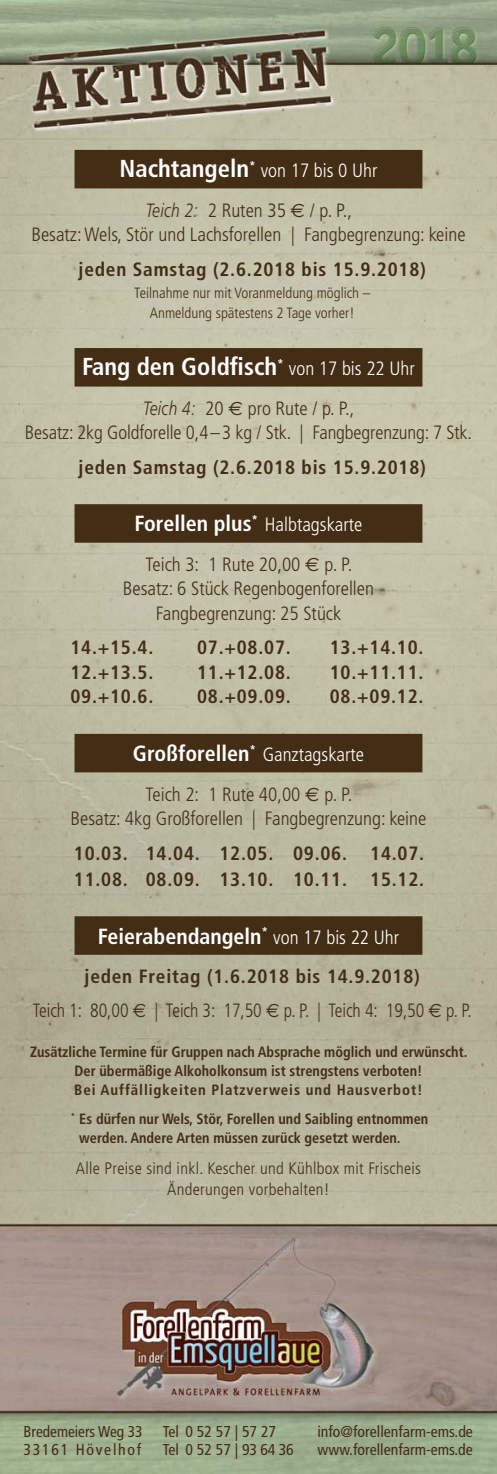
<style>
.page{position:relative;width:497px;height:1474px;background:#fff}
.page>*{position:absolute;margin:0;border:0;box-sizing:border-box;transform-origin:0 0}
.t1{font:700 condensed 24.5px "Frutiger";color:#fff}
.t2{font:700 condensed 21.88px "Frutiger";color:#fff}
.t3{font:300 condensed 19.25px/39.4px "Frutiger";color:#442d15;text-align:center}
.t4{font:700 condensed 19.25px/26.2px "Frutiger";letter-spacing:.04em;color:#442d15}
.t5{font:300 condensed 19.25px/34.5px "Frutiger";color:#442d15;text-align:center;scale:.93 1}
.t6{font:300 condensed 16.62px/21px "Frutiger";letter-spacing:.02em;color:#442d15;text-align:center}
.t7{font:condensed 15.75px/17.5px "Frutiger";color:#442d15}
.t8{font:700 condensed 14.88px/19.2px "Frutiger";color:#442d15;text-align:center;scale:.96 1}
.t9{font:300 condensed 14.88px/19.2px "Frutiger";color:#442d15;text-align:center}
.s1{font-weight:700;font-size:24.5px;color:#fff}
.s2{color:#fff}
.s3{font-style:italic;font-stretch:normal}
.s4{font-family:"Euro Sans";font-weight:400;font-stretch:normal}
.s5{font-weight:300;font-size:19.25px}
.s6{font-weight:700;font-size:21.88px;color:#fff}
.s7{font-weight:700}
</style>
<div class="page">
<img style="left:0;top:0;width:496px;height:1473px">
<div style="left:74px;top:150px;width:348px;height:38px;background:#442d15"></div>
<div style="left:74px;top:348px;width:348px;height:38px;background:#442d15"></div>
<div style="left:74px;top:504px;width:348px;height:38px;background:#442d15"></div>
<div style="left:74px;top:734px;width:348px;height:38px;background:#442d15"></div>
<div style="left:74px;top:916px;width:348px;height:38px;background:#442d15"></div>
<p class="t3" style="left:119px;top:152px;width:259px"><span class="s1">Nachtangeln</span><sup>*</sup> <span class="s2">von 17 bis 0 Uhr<br></span><span class="s3">Teich 2:</span> 2 Ruten 35 <span class="s4">€</span> / p. P.,</p>
<p class="t3" style="left:31px;top:216px;width:435px">Besatz: Wels, Stör und Lachsforellen | Fangbegrenzung: keine</p>
<p class="t4" style="left:78px;top:257px;width:348px">jeden Samstag (2.6.2018 bis 15.9.2018)</p>
<p class="t9" style="left:134px;top:285px;width:237px">Teilnahme nur mit Voranmeldung möglich –<br>Anmeldung spätestens 2 Tage vorher!</p>
<p class="t1" style="left:82px;top:357px;width:334px">Fang den Goldfisch<sup>*</sup> <span class="s5">von 17 bis 22 Uhr</span></p>
<p class="t3" style="left:25px;top:397px;width:448px;line-height:24.5px"><span class="s3">Teich 4:</span> 20 <span class="s4">€</span> pro Rute / p. P.,<br>Besatz: 2kg Goldforelle 0,4 – 3 kg / Stk. | Fangbegrenzung: 7 Stk.</p>
<p class="t4" style="left:78px;top:455px;width:348px">jeden Samstag (2.6.2018 bis 15.9.2018)</p>
<p class="t3" style="left:134px;top:506px;width:229px"><span class="s6">Forellen plus</span><sup>*</sup> <span class="s2">Halbtagskarte<br></span>Teich 3: 1 Rute 20,00 <span class="s4">€</span> p. P.</p>
<p class="t3" style="left:123px;top:578px;width:252px;line-height:24.5px">Besatz: 6 Stück Regenbogenforellen<br>Fangbegrenzung: 25 Stück</p>
<p class="t4" style="left:70px;top:636px;width:84px">14.+15.4.</p>
<p class="t4" style="left:197px;top:636px;width:95px">07.+08.07.</p>
<p class="t4" style="left:329px;top:636px;width:95px">13.+14.10.</p>
<p class="t4" style="left:70px;top:660px;width:84px">12.+13.5.</p>
<p class="t4" style="left:197px;top:660px;width:95px">11.+12.08.</p>
<p class="t4" style="left:329px;top:660px;width:95px">10.+11.11.</p>
<p class="t4" style="left:70px;top:685px;width:84px">09.+10.6.</p>
<p class="t4" style="left:197px;top:685px;width:95px">08.+09.09.</p>
<p class="t4" style="left:329px;top:685px;width:95px">08.+09.12.</p>
<p class="t3" style="left:133px;top:736px;width:232px"><span class="s6">Großforellen</span><sup>*</sup> <span class="s2">Ganztagskarte<br></span>Teich 2: 1 Rute 40,00 <span class="s4">€</span> p. P.</p>
<p class="t3" style="left:70px;top:800px;width:357px">Besatz: 4kg Großforellen | Fangbegrenzung: keine</p>
<p class="t4" style="left:74px;top:841px;width:351px">10.03. 14.04. 12.05. 09.06. 14.07.<br>11.08. 08.09. 13.10. 10.11. 15.12.</p>
<p class="t2" style="left:98px;top:927px;width:302px">Feierabendangeln<sup>*</sup> <span class="s5">von 17 bis 22 Uhr</span></p>
<p class="t5" style="left:33px;top:960px;width:473px"><span class="s7">jeden Freitag (1.6.2018 bis 14.9.2018)<br></span>Teich 1: 80,00 <span class="s4">€</span> | Teich 3: 17,50 <span class="s4">€</span> p. P. | Teich 4: 19,50 <span class="s4">€</span> p. P.</p>
<p class="t8" style="left:30px;top:1042px;width:456px">Zusätzliche Termine für Gruppen nach Absprache möglich und erwünscht.<br>Der übermäßige Alkoholkonsum ist strengstens verboten!<br>Bei Auffälligkeiten Platzverweis und Hausverbot!</p>
<p class="t8" style="left:79px;top:1110px;width:364px;text-align:left;text-indent:-8px"><sup>*</sup> Es dürfen nur Wels, Stör, Forellen und Saibling entnommen werden. Andere Arten müssen zurück gesetzt werden.</p>
<p class="t6" style="left:76px;top:1159px;width:346px">Alle Preise sind inkl. Kescher und Kühlbox mit Frischeis<br>Änderungen vorbehalten!</p>
<p class="t7" style="left:24px;top:1424px;width:120px">Bredemeiers Weg 33<br>33161 Hövelhof</p>
<p class="t7" style="left:162px;top:1424px;width:132px">Tel 0 52 57 | 57 27<br>Tel 0 52 57 | 93 64 36</p>
<p class="t7" style="left:317px;top:1424px;width:157px">info@forellenfarm-ems.de www.forellenfarm-ems.de</p>
</div>
